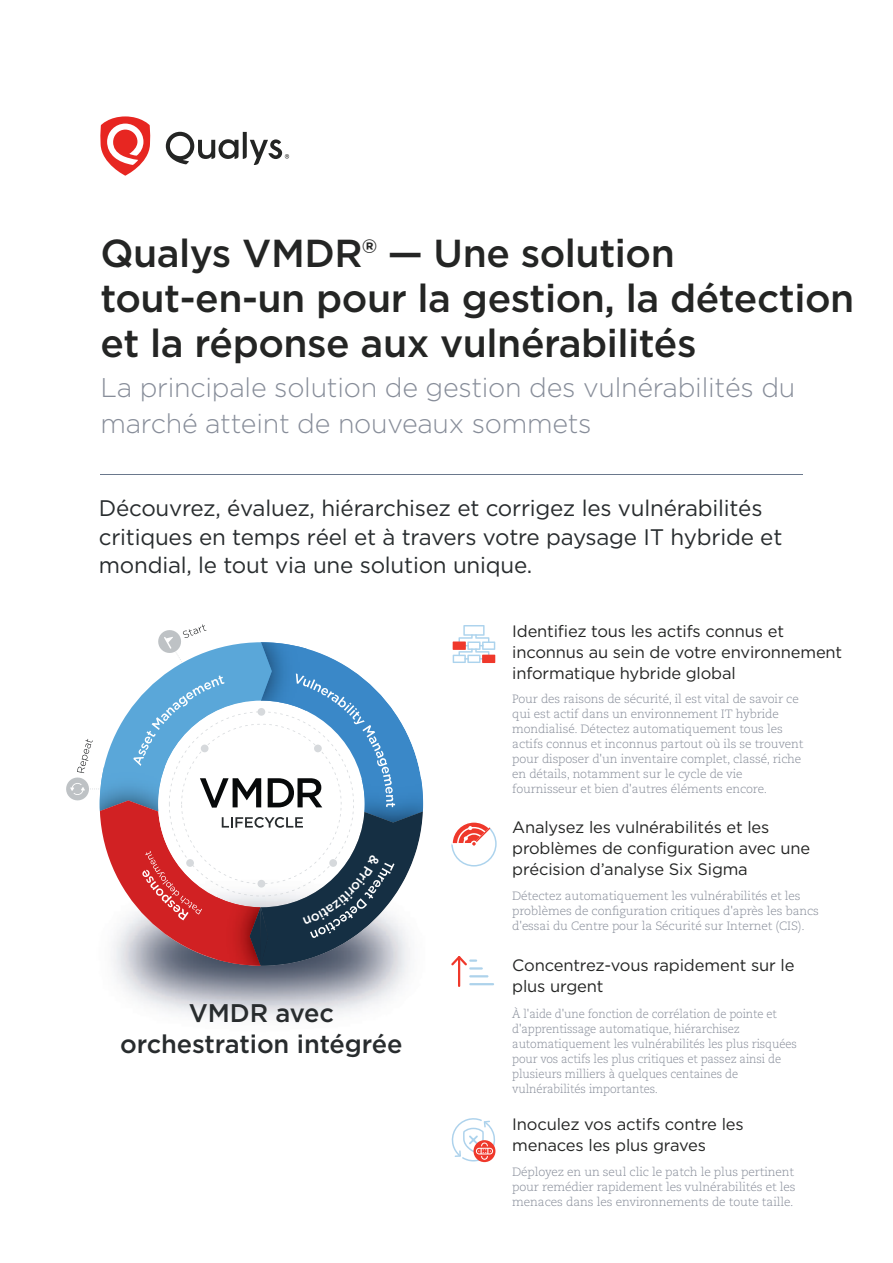
<style>
.page{position:relative;width:893px;height:1263px;background:#fff}
.page>*{position:absolute;margin:0;border:0;box-sizing:border-box;transform-origin:0 0}
.t1{font:500 39px/45px "Gotham";letter-spacing:-.01em;color:#242524}
.t2{font:300 27px/36px "Gotham";letter-spacing:-.01em;color:#878d99}
.t3{font:500 25.5px/30.6px "Gotham";letter-spacing:-.005em;color:#282c2e;text-align:center}
.t4{font:22.5px/28.5px "Gotham";letter-spacing:-.01em;color:#282c2e}
.t5{font:16.5px/21px "Gotham";letter-spacing:-.01em;color:#242524}
.t6{font:300 12px/15px "Caecilia LT Pro 45";letter-spacing:-.01em;color:#878d99}
.t7{font:300 12px/15px "Caecilia LT Pro 45";letter-spacing:-.01em;color:#878d99;scale:.95 1}
</style>
<div class="page">
<svg style="left:166px;top:132px;width:123px;height:33px"></svg>
<svg style="left:100px;top:116px;width:51px;height:60px"></svg>
<hr style="left:100px;top:474px;width:702px;height:1px;background:#6a788c">
<svg style="left:451px;top:822px;width:46px;height:44px"></svg>
<svg style="left:451px;top:1118px;width:45px;height:43px"></svg>
<svg style="left:453px;top:625px;width:42px;height:38px"></svg>
<svg style="left:451px;top:956px;width:37px;height:31px"></svg>
<hr style="left:469px;top:983px;width:25px;height:2px;background:#add2eb">
<img style="left:114px;top:966px;width:294px;height:54px">
<svg style="left:66px;top:624px;width:357px;height:342px"></svg>
<h1 class="t1" style="left:100px;top:230px;width:755px">Qualys VMDR® — Une solution tout-en-un pour la gestion, la détection et la réponse aux vulnérabilités</h1>
<h2 class="t2" style="left:100px;top:369px;width:696px">La principale solution de gestion des vulnérabilités du marché atteint de nouveaux sommets</h2>
<h3 class="t4" style="left:99px;top:494px;width:685px">Découvrez, évaluez, hiérarchisez et corrigez les vulnérabilités critiques en temps réel et à travers votre paysage IT hybride et mondial, le tout via une solution unique.</h3>
<h3 class="t5" style="left:512px;top:620px;width:332px">Identifiez tous les actifs connus et inconnus au sein de votre environnement informatique hybride global</h3>
<p class="t6" style="left:512px;top:691px;width:293px">Pour des raisons de sécurité, il est vital de savoir ce qui est actif dans un environnement IT hybride mondialisé. Détectez automatiquement tous les actifs connus et inconnus partout où ils se trouvent pour disposer d'un inventaire complet, classé, riche en détails, notamment sur le cycle de vie fournisseur et bien d'autres éléments encore.</p>
<h3 class="t5" style="left:512px;top:816px;width:299px">Analysez les vulnérabilités et les problèmes de configuration avec une précision d’analyse Six Sigma</h3>
<p class="t6" style="left:512px;top:888px;width:308px">Détectez automatiquement les vulnérabilités et les problèmes de configuration critiques d'après les bancs d'essai du Centre pour la Sécurité sur Internet (CIS).</p>
<h3 class="t3" style="left:120px;top:998px;width:284px">VMDR avec orchestration intégrée</h3>
<h3 class="t5" style="left:512px;top:954px;width:284px">Concentrez-vous rapidement sur le plus urgent</h3>
<p class="t7" style="left:512px;top:1006px;width:301px">À l'aide d'une fonction de corrélation de pointe et d'apprentissage automatique, hiérarchisez automatiquement les vulnérabilités les plus risquées pour vos actifs les plus critiques et passez ainsi de plusieurs milliers à quelques centaines de vulnérabilités importantes.</p>
<h3 class="t5" style="left:512px;top:1113px;width:233px">Inoculez vos actifs contre les menaces les plus graves</h3>
<p class="t6" style="left:512px;top:1164px;width:285px;text-align:justify">Déployez en un seul clic le patch le plus pertinent pour remédier rapidement les vulnérabilités et les menaces dans les environnements de toute taille.</p>
</div>
